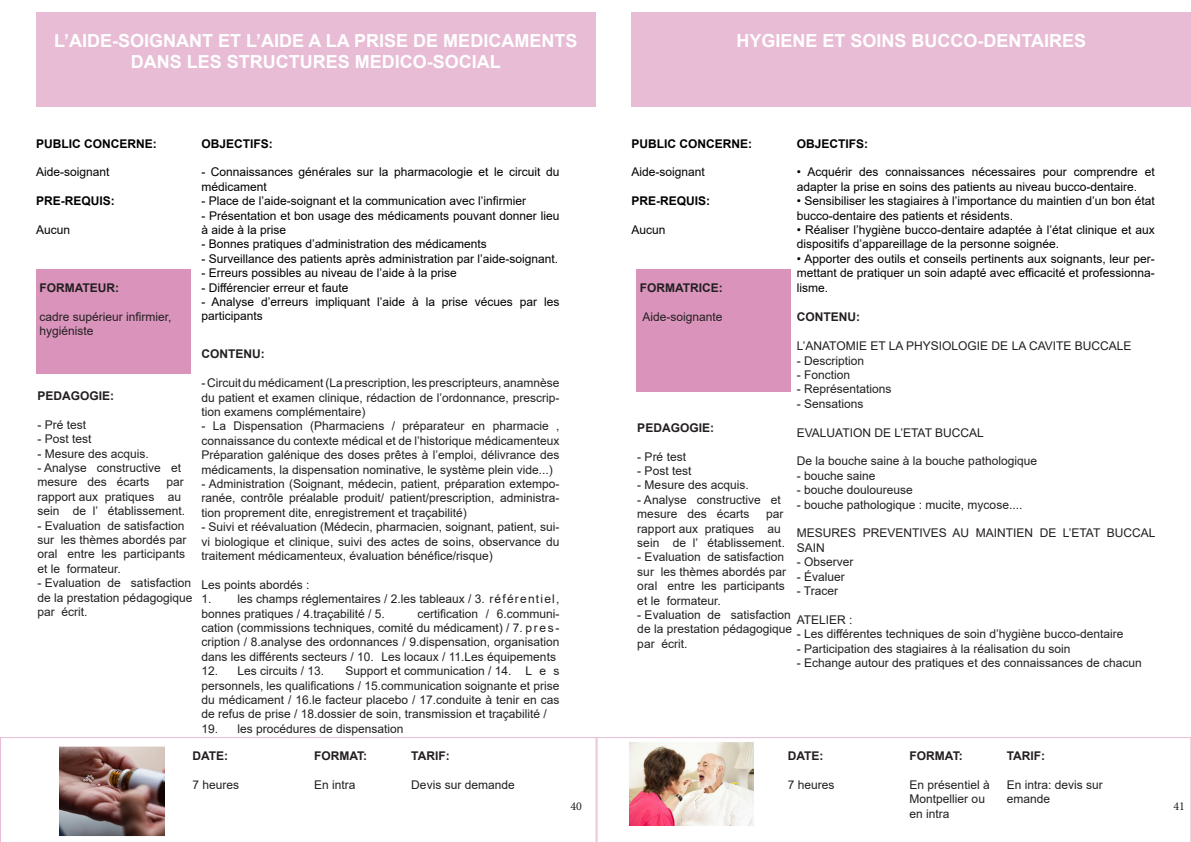
<style>
.page{position:relative;width:1191px;height:842px;background:#fff}
.page>*{position:absolute;margin:0;border:0;box-sizing:border-box;transform-origin:0 0}
.t1{font:700 18px/21.6px "Arial";color:#fff;text-align:center}
.t2{font:12px/14.4px "Arial";color:#231f20}
.t3{font:12px/14.4px "Arial";color:#000}
.t4{font:700 12px "Arial";color:#231f20}
.t5{font:700 12px "Arial";color:#000}
.t6{font:12px "Minion Pro";color:#231f20}
</style>
<div class="page">
<svg style="left:0;top:737px;width:596px;height:105px"></svg>
<div style="left:36px;top:12px;width:559px;height:95px;background:#e8bcd5"></div>
<div style="left:36px;top:269px;width:155px;height:105px;background:#da94bc"></div>
<img style="left:59px;top:748px;width:105px;height:87px">
<div style="left:35px;top:746px;width:139px;height:91px;border:1px solid #fff"></div>
<div style="left:631px;top:12px;width:560px;height:95px;background:#e8bcd5"></div>
<div style="left:636px;top:269px;width:155px;height:122px;background:#da94bc"></div>
<svg style="left:596px;top:737px;width:595px;height:105px"></svg>
<p class="t1" style="left:54px;top:30px;width:525px">L’AIDE-SOIGNANT ET L’AIDE A LA PRISE DE MEDICAMENTS<br>DANS LES STRUCTURES MEDICO-SOCIAL</p>
<p class="t5" style="left:36px;top:135px;width:122px">PUBLIC CONCERNE:</p>
<p class="t3" style="left:36px;top:165px;width:75px">Aide-soignant</p>
<p class="t5" style="left:36px;top:192px;width:80px">PRE-REQUIS:</p>
<p class="t3" style="left:36px;top:222px;width:36px">Aucun</p>
<p class="t4" style="left:39px;top:279px;width:81px">FORMATEUR:</p>
<p class="t2" style="left:39px;top:309px;width:134px">cadre supérieur infirmier,</p>
<p class="t2" style="left:39px;top:324px;width:56px">hygiéniste</p>
<p class="t4" style="left:38px;top:387px;width:78px">PEDAGOGIE:</p>
<p class="t2" style="left:38px;top:417px;width:50px">- Pré test</p>
<p class="t2" style="left:38px;top:432px;width:56px">- Post test</p>
<p class="t2" style="left:38px;top:446px;width:113px">- Mesure des acquis.</p>
<p class="t2" style="left:38px;top:460px;width:145px">- Analyse constructive et</p>
<p class="t2" style="left:38px;top:475px;width:114px">mesure des écarts</p>
<p class="t2" style="left:166px;top:475px;width:19px">par</p>
<p class="t2" style="left:38px;top:489px;width:145px">rapport aux pratiques au</p>
<p class="t2" style="left:38px;top:504px;width:149px">sein de l’ établissement.</p>
<p class="t2" style="left:38px;top:518px;width:148px">- Evaluation de satisfaction</p>
<p class="t2" style="left:38px;top:532px;width:150px">sur les thèmes abordés par</p>
<p class="t2" style="left:38px;top:547px;width:149px">oral entre les participants</p>
<p class="t2" style="left:38px;top:561px;width:85px">et le formateur.</p>
<p class="t2" style="left:38px;top:576px;width:155px">- Evaluation de satisfaction</p>
<p class="t2" style="left:38px;top:590px;width:156px">de la prestation pédagogique par écrit.</p>
<p class="t5" style="left:201px;top:135px;width:73px">OBJECTIFS:</p>
<p class="t3" style="left:201px;top:165px;width:360px">- Connaissances générales sur la pharmacologie et le circuit du</p>
<p class="t3" style="left:201px;top:179px;width:67px">médicament</p>
<p class="t3" style="left:201px;top:194px;width:326px">- Place de l’aide-soignant et la communication avec l’infirmier</p>
<p class="t3" style="left:201px;top:208px;width:359px">- Présentation et bon usage des médicaments pouvant donner lieu à aide à la prise</p>
<p class="t3" style="left:201px;top:237px;width:287px">- Bonnes pratiques d’administration des médicaments</p>
<p class="t3" style="left:201px;top:251px;width:358px">- Surveillance des patients après administration par l’aide-soignant.</p>
<p class="t3" style="left:201px;top:266px;width:257px">- Erreurs possibles au niveau de l’aide à la prise</p>
<p class="t3" style="left:201px;top:280px;width:149px">- Différencier erreur et faute</p>
<p class="t3" style="left:201px;top:294px;width:359px">- Analyse d’erreurs impliquant l’aide à la prise vécues par les</p>
<p class="t3" style="left:201px;top:309px;width:63px">participants</p>
<p class="t4" style="left:201px;top:346px;width:65px">CONTENU:</p>
<p class="t2" style="left:201px;top:376px;width:360px;text-align:justify">- Circuit du médicament (La prescription, les prescripteurs, anamnèse du patient et examen clinique, rédaction de l’ordonnance, prescrip&shy;tion examens complémentaire)</p>
<p class="t2" style="left:201px;top:419px;width:360px">- La Dispensation (Pharmaciens / préparateur en pharmacie , connaissance du contexte médical et de l’historique médicamenteux</p>
<p class="t2" style="left:201px;top:448px;width:360px">Préparation galénique des doses prêtes à l’emploi, délivrance des médicaments, la dispensation nominative, le système plein vide...)</p>
<p class="t2" style="left:201px;top:476px;width:360px;text-align:justify">- Administration (Soignant, médecin, patient, préparation extempo&shy;ranée, contrôle préalable produit/ patient/prescription, administra&shy;tion proprement dite, enregistrement et traçabilité)</p>
<p class="t2" style="left:201px;top:520px;width:360px">- Suivi et réévaluation (Médecin, pharmacien, soignant, patient, sui&shy;vi biologique et clinique, suivi des actes de soins, observance du</p>
<p class="t2" style="left:201px;top:548px;width:293px">traitement médicamenteux, évaluation bénéfice/risque)</p>
<p class="t2" style="left:201px;top:577px;width:110px">Les points abordés :</p>
<p class="t2" style="left:201px;top:592px;width:360px">1. les champs réglementaires / 2.les tableaux / 3. référentiel, bonnes pratiques / 4.traçabilité / 5.</p>
<p class="t2" style="left:201px;top:606px;width:360px;text-align:justify;text-indent:216px">certification / 6.communi&shy;cation (commissions techniques, comité du médicament) / 7. p r e s - cription / 8.analyse des ordonnances / 9.dispensation, organisation dans les différents secteurs / 10. Les locaux / 11.Les équipements</p>
<p class="t2" style="left:201px;top:664px;width:124px">12. Les circuits / 13.</p>
<p class="t2" style="left:201px;top:664px;width:360px;text-align:justify;text-indent:144px">Support et communication / 14. L e s personnels, les qualifications / 15.communication soignante et prise du médicament / 16.le facteur placebo / 17.conduite à tenir en cas de refus de prise / 18.dossier de soin, transmission et traçabilité /</p>
<p class="t2" style="left:201px;top:721px;width:204px">19. les procédures de dispensation</p>
<p class="t1" style="left:736px;top:30px;width:351px">HYGIENE ET SOINS BUCCO-DENTAIRES</p>
<p class="t5" style="left:631px;top:135px;width:122px">PUBLIC CONCERNE:</p>
<p class="t3" style="left:631px;top:165px;width:75px">Aide-soignant</p>
<p class="t5" style="left:631px;top:192px;width:80px">PRE-REQUIS:</p>
<p class="t3" style="left:631px;top:222px;width:36px">Aucun</p>
<p class="t5" style="left:797px;top:135px;width:73px">OBJECTIFS:</p>
<p class="t3" style="left:797px;top:165px;width:359px">• Acquérir des connaissances nécessaires pour comprendre et adapter la prise en soins des patients au niveau bucco-dentaire.</p>
<p class="t3" style="left:797px;top:194px;width:360px">• Sensibiliser les stagiaires à l’importance du maintien d’un bon état bucco-dentaire des patients et résidents.</p>
<p class="t3" style="left:797px;top:222px;width:359px">• Réaliser l’hygiène bucco-dentaire adaptée à l’état clinique et aux dispositifs d’appareillage de la personne soignée.</p>
<p class="t3" style="left:797px;top:251px;width:360px">• Apporter des outils et conseils pertinents aux soignants, leur per&shy;mettant de pratiquer un soin adapté avec efficacité et professionna-</p>
<p class="t4" style="left:639px;top:279px;width:85px">FORMATRICE:</p>
<p class="t3" style="left:797px;top:280px;width:33px">lisme.</p>
<p class="t2" style="left:642px;top:309px;width:82px">Aide-soignante</p>
<p class="t4" style="left:797px;top:309px;width:65px">CONTENU:</p>
<p class="t2" style="left:797px;top:339px;width:336px">L’ANATOMIE ET LA PHYSIOLOGIE DE LA CAVITE BUCCALE</p>
<p class="t2" style="left:797px;top:353px;width:69px">- Description</p>
<p class="t2" style="left:797px;top:367px;width:55px">- Fonction</p>
<p class="t2" style="left:797px;top:382px;width:96px">- Représentations</p>
<p class="t2" style="left:797px;top:396px;width:68px">- Sensations</p>
<p class="t2" style="left:797px;top:425px;width:188px">EVALUATION DE L’ETAT BUCCAL</p>
<p class="t2" style="left:797px;top:454px;width:242px">De la bouche saine à la bouche pathologique</p>
<p class="t2" style="left:797px;top:468px;width:80px">- bouche saine</p>
<p class="t2" style="left:797px;top:483px;width:118px">- bouche douloureuse</p>
<p class="t2" style="left:797px;top:497px;width:227px">- bouche pathologique : mucite, mycose....</p>
<p class="t2" style="left:797px;top:526px;width:360px">MESURES PREVENTIVES AU MAINTIEN DE L’ETAT BUCCAL<br>SAIN</p>
<p class="t2" style="left:797px;top:555px;width:58px">- Observer</p>
<p class="t2" style="left:797px;top:569px;width:50px">- Évaluer</p>
<p class="t2" style="left:797px;top:583px;width:43px">- Tracer</p>
<p class="t2" style="left:797px;top:612px;width:57px">ATELIER :</p>
<p class="t2" style="left:797px;top:627px;width:328px">- Les différentes techniques de soin d’hygiène bucco-dentaire</p>
<p class="t2" style="left:797px;top:641px;width:275px">- Participation des stagiaires à la réalisation du soin</p>
<p class="t2" style="left:797px;top:655px;width:346px">- Echange autour des pratiques et des connaissances de chacun</p>
<p class="t4" style="left:637px;top:419px;width:78px">PEDAGOGIE:</p>
<p class="t2" style="left:637px;top:449px;width:50px">- Pré test</p>
<p class="t2" style="left:637px;top:464px;width:56px">- Post test</p>
<p class="t2" style="left:637px;top:478px;width:113px">- Mesure des acquis.</p>
<p class="t2" style="left:637px;top:492px;width:145px">- Analyse constructive et</p>
<p class="t2" style="left:637px;top:507px;width:114px">mesure des écarts</p>
<p class="t2" style="left:766px;top:507px;width:19px">par</p>
<p class="t2" style="left:637px;top:521px;width:145px">rapport aux pratiques au</p>
<p class="t2" style="left:637px;top:536px;width:149px">sein de l’ établissement.</p>
<p class="t2" style="left:637px;top:550px;width:148px">- Evaluation de satisfaction</p>
<p class="t2" style="left:637px;top:564px;width:150px">sur les thèmes abordés par</p>
<p class="t2" style="left:637px;top:579px;width:149px">oral entre les participants</p>
<p class="t2" style="left:637px;top:593px;width:85px">et le formateur.</p>
<p class="t2" style="left:637px;top:608px;width:155px">- Evaluation de satisfaction</p>
<p class="t2" style="left:637px;top:622px;width:156px">de la prestation pédagogique par écrit.</p>
<p class="t4" style="left:192px;top:747px;width:37px">DATE:</p>
<p class="t2" style="left:192px;top:777px;width:48px">7 heures</p>
<p class="t4" style="left:314px;top:747px;width:55px">FORMAT:</p>
<p class="t2" style="left:314px;top:777px;width:43px">En intra</p>
<p class="t4" style="left:411px;top:747px;width:40px">TARIF:</p>
<p class="t2" style="left:411px;top:777px;width:105px">Devis sur demande</p>
<p class="t4" style="left:909px;top:747px;width:55px">FORMAT:</p>
<p class="t2" style="left:909px;top:777px;width:82px">En présentiel à</p>
<p class="t2" style="left:909px;top:792px;width:77px">Montpellier ou en intra</p>
<p class="t4" style="left:788px;top:747px;width:37px">DATE:</p>
<p class="t2" style="left:788px;top:777px;width:48px">7 heures</p>
<p class="t4" style="left:1006px;top:747px;width:40px">TARIF:</p>
<p class="t2" style="left:1006px;top:777px;width:98px">En intra: devis sur</p>
<p class="t2" style="left:1006px;top:792px;width:45px">emande</p>
<p class="t6" style="left:570px;top:798px;width:13px">40</p>
<p class="t6" style="left:1173px;top:798px;width:13px">41</p>
</div>
